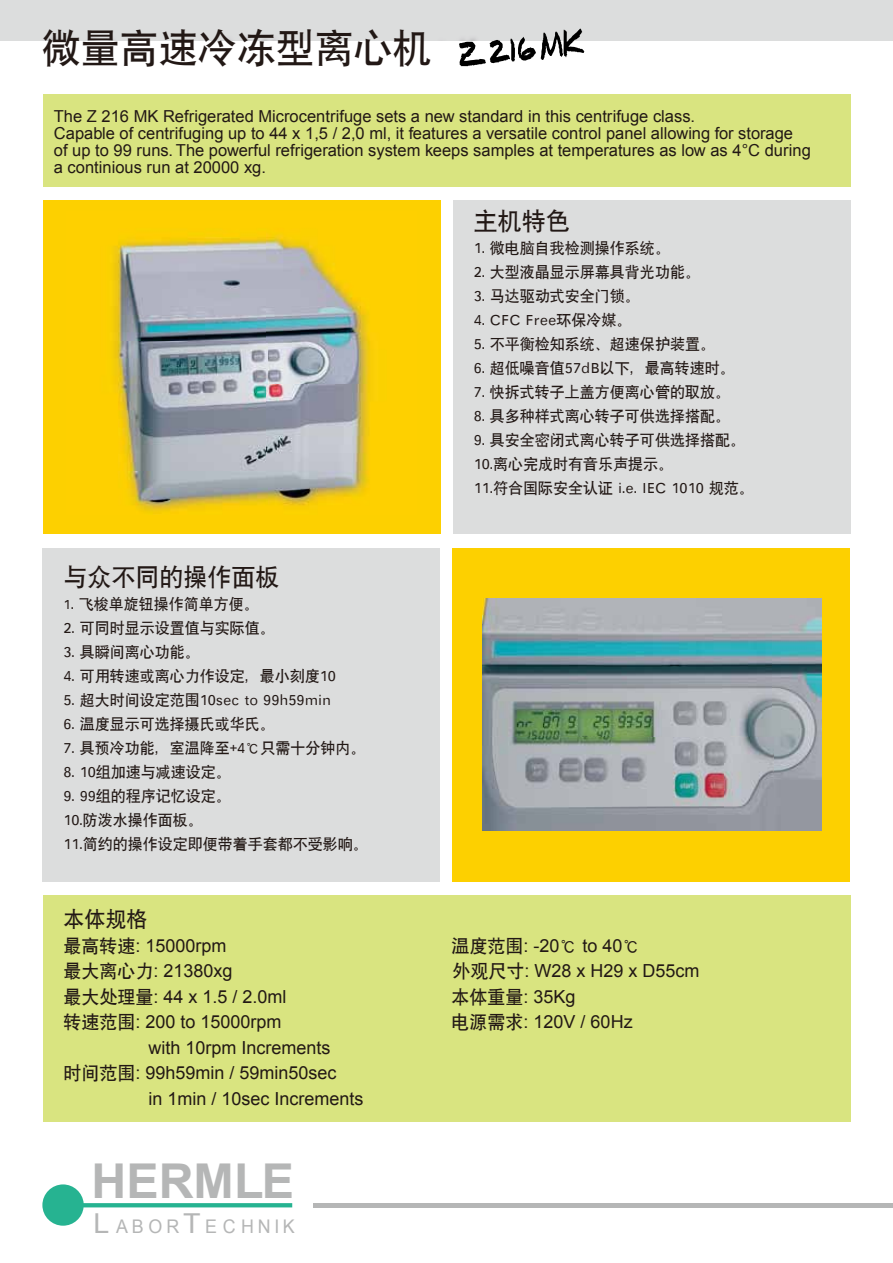
<style>
.page{position:relative;width:893px;height:1263px;background:#fff}
.page>*{position:absolute;margin:0;border:0;box-sizing:border-box;transform-origin:0 0}
.t1{font:700 48px "Arial";color:#b5b6b6}
.t2{font:39px "Sim Hei";color:#221815}
.t3{font:27.45px "Arial";color:#b5b6b6;scale:1.04 1}
.t4{font:24px "Sim Hei";color:#221815}
.t5{font:21px "Sim Hei";color:#221815}
.t6{font:18.75px "Arial";letter-spacing:.23em;color:#b5b6b6;scale:.95 1}
.t7{font:18px "Arial";color:#221815}
.t8{font:16.5px/17px "Arial";color:#221815}
.t9{font:15px/24px "Sim Hei";color:#221815}
.s1{font-size:13.5px}
.s2{font-family:"Sim Hei"}
</style>
<div class="page">
<div style="left:0;top:0;width:892px;height:40px;background:#dcdddd"></div>
<div style="left:313px;top:1203px;width:579px;height:5px;background:#b5b6b6"></div>
<svg style="left:42px;top:1184px;width:250px;height:42px"></svg>
<div style="left:43px;top:94px;width:808px;height:92px;background:#d9e480"></div>
<div style="left:43px;top:200px;width:398px;height:334px;background:#fdd000"></div>
<div style="left:453px;top:200px;width:398px;height:334px;background:#dcdddd"></div>
<div style="left:452px;top:548px;width:398px;height:333px;background:#fdd000"></div>
<div style="left:43px;top:548px;width:397px;height:333px;background:#dcdddd"></div>
<div style="left:44px;top:895px;width:807px;height:227px;background:#d9e480"></div>
<img style="left:114px;top:233px;width:256px;height:279px">
<img style="left:483px;top:598px;width:339px;height:232px">
<svg style="left:459px;top:28px;width:126px;height:39px"></svg>
<h2 class="t2" style="left:42px;top:22px;width:391px">微量高速冷冻型离心机</h2>
<p class="t8" style="left:54px;top:107px;width:758px">The Z 216 MK Refrigerated Microcentrifuge sets a new standard in this centrifuge class.<br>Capable of centrifuging up to 44 x 1,5 / 2,0 ml, it features a versatile control panel allowing for storage of up to 99 runs. The powerful refrigeration system keeps samples at temperatures as low as 4°C during a continious run at 20000 xg.</p>
<h3 class="t4" style="left:63px;top:561px;width:218px">与众不同的操作面板</h3>
<p class="t9" style="left:63px;top:591px;width:197px"><span class="s1">1</span>. 飞梭单旋钮操作简单方便。</p>
<p class="t9" style="left:63px;top:615px;width:213px">2. 可同时显示设置值与实际值。</p>
<p class="t9" style="left:63px;top:639px;width:138px">3. 具瞬间离心功能。</p>
<p class="t9" style="left:63px;top:663px;width:274px">4. 可用转速或离心力作设定，最小刻度10</p>
<p class="t9" style="left:63px;top:687px;width:269px">5. 超大时间设定范围10sec to 99h59min</p>
<p class="t9" style="left:63px;top:711px;width:213px">6. 温度显示可选择摄氏或华氏。</p>
<p class="t9" style="left:63px;top:735px;width:303px">7. 具预冷功能，室温降至+4℃只需十分钟内。</p>
<p class="t9" style="left:63px;top:759px;width:169px">8. 10组加速与减速设定。</p>
<p class="t9" style="left:63px;top:783px;width:306px">9. 99组的程序记忆设定。<br>10.防泼水操作面板。<br>11.简约的操作设定即便带着手套都不受影响。</p>
<h3 class="t4" style="left:474px;top:205px;width:97px">主机特色</h3>
<p class="t9" style="left:474px;top:235px;width:198px">1. 微电脑自我检测操作系统。</p>
<p class="t9" style="left:474px;top:259px;width:228px">2. 大型液晶显示屏幕具背光功能。</p>
<p class="t9" style="left:474px;top:283px;width:168px">3. 马达驱动式安全门锁。</p>
<p class="t9" style="left:474px;top:307px;width:159px">4. CFC Free环保冷媒。</p>
<p class="t9" style="left:474px;top:331px;width:243px">5. 不平衡检知系统、超速保护装置。</p>
<p class="t9" style="left:474px;top:355px;width:263px">6. 超低噪音值57dB以下，最高转速时。</p>
<p class="t9" style="left:474px;top:379px;width:258px">7. 快拆式转子上盖方便离心管的取放。</p>
<p class="t9" style="left:474px;top:403px;width:258px">8. 具多种样式离心转子可供选择搭配。</p>
<p class="t9" style="left:474px;top:427px;width:282px">9. 具安全密闭式离心转子可供选择搭配。<br>10.离心完成时有音乐声提示。<br>11.符合国际安全认证 i.e. IEC 1010 规范。</p>
<h3 class="t5" style="left:63px;top:905px;width:85px">本体规格</h3>
<p class="t7" style="left:63px;top:933px;width:165px"><span class="s2">最高转速</span>: 15000rpm</p>
<p class="t7" style="left:452px;top:933px;width:191px"><span class="s2">温度范围</span>: -20<span class="s2">℃</span> to 40<span class="s2">℃</span></p>
<p class="t7" style="left:63px;top:959px;width:171px"><span class="s2">最大离心力</span>: 21380xg</p>
<p class="t7" style="left:453px;top:959px;width:249px"><span class="s2">外观尺寸</span>: W28 x H29 x D55cm</p>
<p class="t7" style="left:63px;top:984px;width:225px"><span class="s2">最大处理量</span>: 44 x 1.5 / 2.0ml</p>
<p class="t7" style="left:452px;top:984px;width:126px"><span class="s2">本体重量</span>: 35Kg</p>
<p class="t7" style="left:63px;top:1010px;width:220px"><span class="s2">转速范围</span>: 200 to 15000rpm</p>
<p class="t7" style="left:452px;top:1010px;width:183px"><span class="s2">电源需求</span>: 120V / 60Hz</p>
<p class="t7" style="left:148px;top:1035px;width:184px">with 10rpm Increments</p>
<p class="t7" style="left:63px;top:1061px;width:275px"><span class="s2">时间范围</span>: 99h59min / 59min50sec</p>
<p class="t7" style="left:148px;top:1086px;width:217px">in 1min / 10sec Increments</p>
<h1 class="t1" style="left:91px;top:1149px;width:204px">HERMLE</h1>
<h3 class="t3" style="left:94px;top:1205px;width:17px">L</h3>
<h3 class="t3" style="left:183px;top:1205px;width:18px">T</h3>
<p class="t6" style="left:116px;top:1214px;width:68px">ABOR</p>
<p class="t6" style="left:205px;top:1214px;width:96px">ECHNIK</p>
</div>
